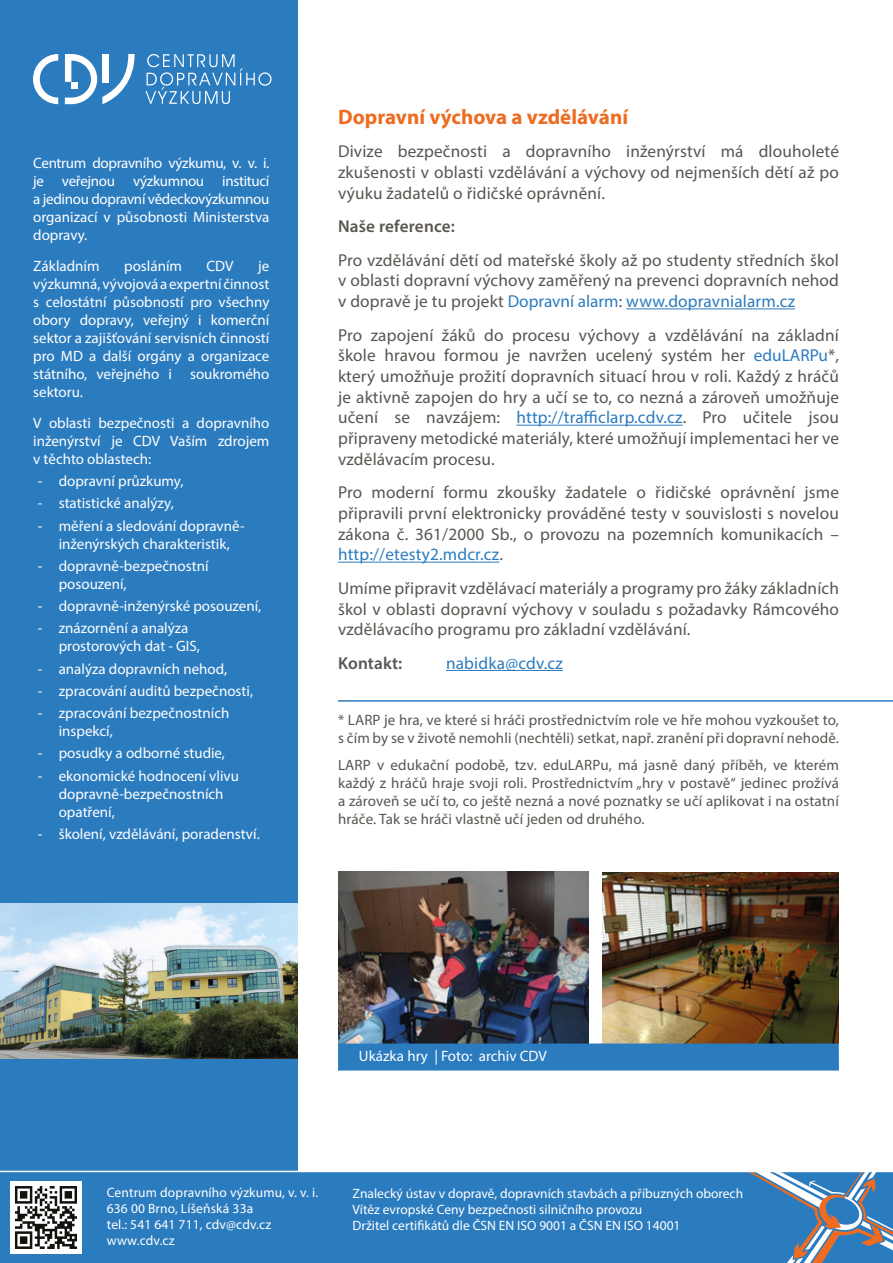
<style>
.page{position:relative;width:893px;height:1263px;background:#fff}
.page>*{position:absolute;margin:0;border:0;box-sizing:border-box;transform-origin:0 0}
.t1{font:700 21px "Myriad Pro";color:#ed6c22}
.t2{font:17.25px/20.7px "Myriad Pro";letter-spacing:.01em;color:#595551;text-align:justify}
.t3{font:600 17.25px "Myriad Pro";letter-spacing:.01em;color:#595551}
.t4{font:17.25px "Myriad Pro";letter-spacing:.01em;color:#2b7bbf}
.odrážka{font:15px/18px "Myriad Pro";color:#fff}
.t5{font:15px/18px "Myriad Pro";letter-spacing:.01em;color:#595551}
.t6{font:13.5px "Myriad Pro";color:#fff}
.s1{color:#2b7bbf}
</style>
<div class="page">
<div style="left:0;top:1171px;width:893px;height:92px;background:#2b7bbf"></div>
<img style="left:10px;top:1182px;width:72px;height:71px">
<svg style="left:615px;top:1172px;width:278px;height:91px"></svg>
<hr style="left:626px;top:308px;width:169px;height:1px;background:#2b7bbf">
<hr style="left:516px;top:425px;width:167px;height:1px;background:#2b7bbf">
<hr style="left:338px;top:562px;width:161px;height:1px;background:#2b7bbf">
<hr style="left:446px;top:670px;width:117px;height:1px;background:#2b7bbf">
<hr style="left:338px;top:700px;width:555px;height:2px;background:#2b7bbf">
<div style="left:0;top:0;width:298px;height:1172px;background:#2b7bbf"></div>
<svg style="left:146px;top:54px;width:125px;height:50px"></svg>
<svg style="left:65px;top:54px;width:70px;height:50px"></svg>
<svg style="left:33px;top:54px;width:25px;height:50px"></svg>
<div style="left:71px;top:82px;width:7px;height:6px;background:#fff"></div>
<hr style="left:0;top:1171px;width:893px;height:1px;background:#fff">
<img style="left:339px;top:871px;width:249px;height:172px">
<img style="left:603px;top:872px;width:236px;height:171px">
<div style="left:338px;top:1043px;width:501px;height:27px;background:#2b7bbf"></div>
<img style="left:0;top:903px;width:298px;height:155px">
<p class="odrážka" style="left:33px;top:154px;width:238px;text-align:justify">Centrum dopravního výzkumu, v. v. i. je veřejnou výzkumnou institucí a jedinou dopravní vědeckovýzkumnou organizací v působnosti Ministerstva dopravy.</p>
<p class="odrážka" style="left:33px;top:257px;width:68px">Základním</p>
<p class="odrážka" style="left:124px;top:257px;width:59px">posláním</p>
<p class="odrážka" style="left:207px;top:257px;width:29px">CDV</p>
<p class="odrážka" style="left:33px;top:257px;width:238px;text-align:justify;text-indent:225px">je výzkumná, vývojová a expertní činnost s celostátní působností pro všechny obory dopravy, veřejný i komerční sektor a zajišťování servisních činností pro MD a další orgány a organizace státního, veřejného i soukromého sektoru.</p>
<p class="odrážka" style="left:33px;top:414px;width:238px;text-align:justify">V oblasti bezpečnosti a dopravního inženýrství je CDV Vaším zdrojem v těchto oblastech:</p>
<p class="odrážka" style="left:38px;top:472px;width:147px">- dopravní průzkumy,</p>
<p class="odrážka" style="left:38px;top:494px;width:138px">- statistické analýzy,</p>
<p class="odrážka" style="left:38px;top:516px;width:208px;text-align:center">- měření a sledování dopravně&shy;inženýrských charakteristik,</p>
<p class="odrážka" style="left:59px;top:557px;width:151px;text-indent:-21px">- dopravně-bezpečnostní posouzení,</p>
<p class="odrážka" style="left:38px;top:597px;width:225px">- dopravně-inženýrské posouzení,</p>
<p class="odrážka" style="left:59px;top:619px;width:143px;text-indent:-21px">- znázornění a analýza prostorových dat - GIS,</p>
<p class="odrážka" style="left:38px;top:659px;width:191px">- analýza dopravních nehod,</p>
<p class="odrážka" style="left:38px;top:682px;width:217px">- zpracování auditů bezpečnosti,</p>
<p class="odrážka" style="left:59px;top:704px;width:172px;text-indent:-21px">- zpracování bezpečnostních inspekcí,</p>
<p class="odrážka" style="left:38px;top:744px;width:189px">- posudky a odborné studie,</p>
<p class="odrážka" style="left:59px;top:766px;width:182px;text-indent:-21px">- ekonomické hodnocení vlivu dopravně-bezpečnostních opatření,</p>
<p class="odrážka" style="left:38px;top:825px;width:224px">- školení, vzdělávání, poradenství.</p>
<p class="t1" style="left:338px;top:103px;width:292px">Dopravní výchova a vzdělávání</p>
<p class="t2" style="left:338px;top:141px;width:502px">Divize bezpečnosti a dopravního inženýrství má dlouholeté zkušenosti v oblasti vzdělávání a výchovy od nejmenších dětí až po výuku žadatelů o řidičské oprávnění.</p>
<p class="t3" style="left:338px;top:216px;width:118px">Naše reference:</p>
<p class="t2" style="left:338px;top:249px;width:502px">Pro vzdělávání dětí od mateřské školy až po studenty středních škol v oblasti dopravní výchovy zaměřený na prevenci dopravních nehod v dopravě je tu projekt <span class="s1">Dopravní alarm</span>: <span class="s1">www.dopravnialarm.cz</span></p>
<p class="t2" style="left:338px;top:324px;width:502px">Pro zapojení žáků do procesu výchovy a vzdělávání na základní škole hravou formou je navržen ucelený systém her <span class="s1">eduLARPu</span>*, který umožňuje prožití dopravních situací hrou v roli. Každý z hráčů je aktivně zapojen do hry a učí se to, co nezná a zároveň umožňuje učení se navzájem: <span class="s1">http://trafficlarp.cdv.cz</span>. Pro učitele jsou připraveny metodické materiály, které umožňují implementaci her ve vzdělávacím procesu.</p>
<p class="t2" style="left:338px;top:482px;width:502px">Pro moderní formu zkoušky žadatele o řidičské oprávnění jsme připravili první elektronicky prováděné testy v souvislosti s novelou zákona č. 361/2000 Sb., o provozu na pozemních komunikacích – <span class="s1">http://etesty2.mdcr.cz</span>.</p>
<p class="t2" style="left:338px;top:577px;width:502px">Umíme připravit vzdělávací materiály a programy pro žáky základních škol v oblasti dopravní výchovy v souladu s požadavky Rámcového vzdělávacího programu pro základní vzdělávání.</p>
<p class="t3" style="left:338px;top:652px;width:66px">Kontakt:</p>
<p class="t4" style="left:446px;top:652px;width:118px">nabidka@cdv.cz</p>
<p class="t5" style="left:338px;top:711px;width:502px">* LARP je hra, ve které si hráči prostřednictvím role ve hře mohou vyzkoušet to, s čím by se v životě nemohli (nechtěli) setkat, např. zranění při dopravní nehodě.</p>
<p class="t5" style="left:338px;top:756px;width:502px;text-align:justify">LARP v edukační podobě, tzv. eduLARPu, má jasně daný příběh, ve kterém každý z hráčů hraje svoji roli. Prostřednictvím „hry v postavě“ jedinec prožívá a zároveň se učí to, co ještě nezná a nové poznatky se učí aplikovat i na ostatní hráče. Tak se hráči vlastně učí jeden od druhého.</p>
<p class="odrážka" style="left:359px;top:1047px;width:189px">Ukázka hry | Foto: archiv CDV</p>
<p class="t6" style="left:107px;top:1184px;width:213px">Centrum dopravního výzkumu, v. v. i.</p>
<p class="t6" style="left:107px;top:1200px;width:148px">636 00 Brno, Líšeňská 33a</p>
<p class="t6" style="left:107px;top:1216px;width:166px">tel.: 541 641 711, cdv@cdv.cz</p>
<p class="t6" style="left:107px;top:1232px;width:69px">www.cdv.cz</p>
<p class="t6" style="left:353px;top:1185px;width:392px">Znalecký ústav v dopravě, dopravních stavbách a příbuzných oborech</p>
<p class="t6" style="left:353px;top:1201px;width:291px">Vítěz evropské Ceny bezpečnosti silničního provozu</p>
<p class="t6" style="left:353px;top:1217px;width:329px">Držitel certifikátů dle ČSN EN ISO 9001 a ČSN EN ISO 14001</p>
</div>
